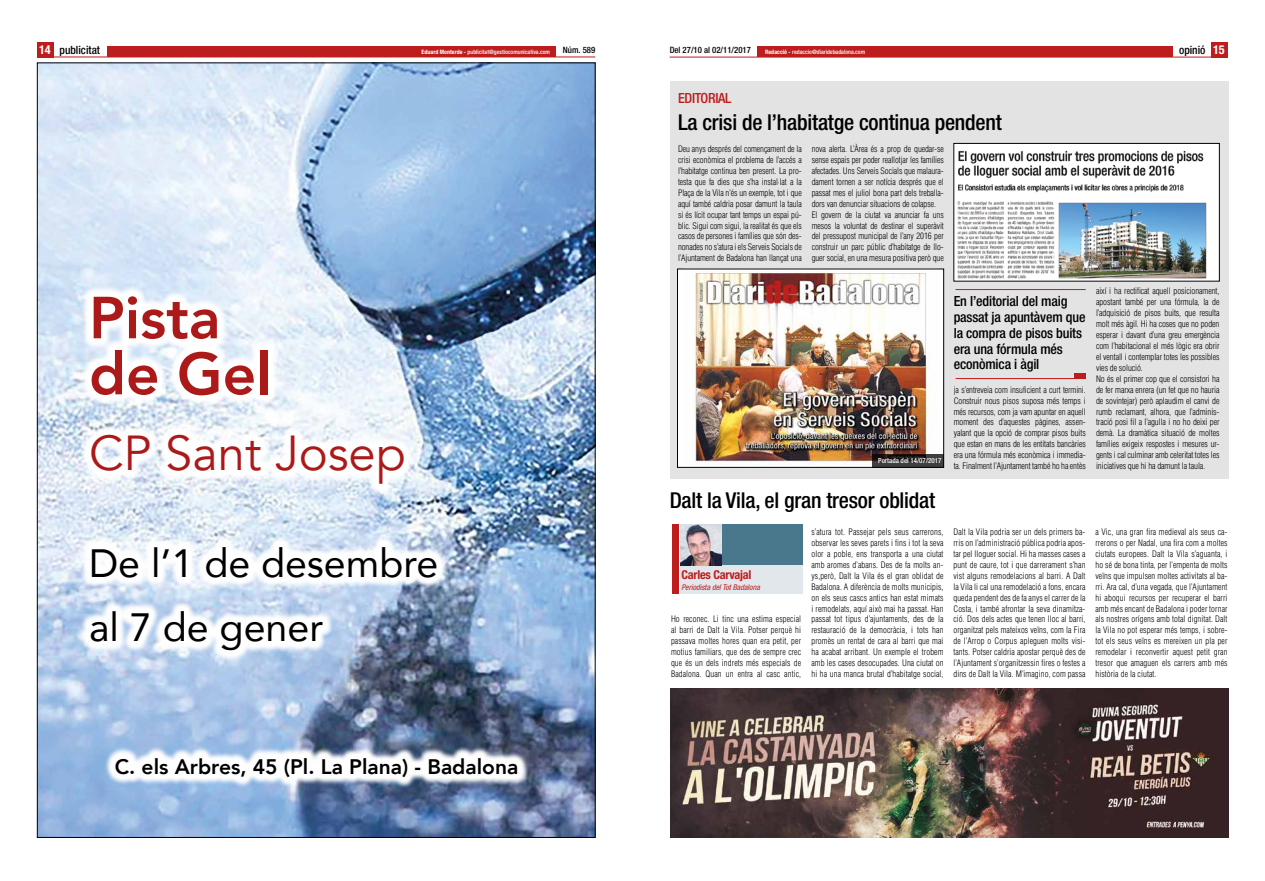
<style>
.page{position:relative;width:1265px;height:881px;background:#fff}
.page>*{position:absolute;margin:0;border:0;box-sizing:border-box;transform-origin:0 0}
.t1{font:800 58.62px/56px "Avenir";color:#ab1919}
.t2{font:49px "Avenir";color:#ab1919}
.t3{font:39.38px/64.8px "Avenir";color:#000}
.t4{font:500 condensed 21.88px "Helvetica Neue";letter-spacing:-.01em;color:#000}
.t5{font:800 21px "Avenir";color:#000}
.t6{font:500 condensed 14px/15.8px "Helvetica Neue";letter-spacing:-.01em;color:#000}
.t7{font:500 condensed 14px "Helvetica Neue";letter-spacing:-.02em;color:#bd1d1d}
.t8{font:700 condensed 12.25px "Helvetica Neue";letter-spacing:-.02em;color:#bd1d1d}
.t9{font:500 condensed 11.38px "Helvetica Neue";color:#000}
.t10{font:300 condensed 8.75px/10.9px "Helvetica";letter-spacing:-.01em;color:#000;text-align:justify}
.t11{font:500 condensed 8.75px "Helvetica Neue";color:#000}
.t12{font:italic condensed 7.88px "Helvetica Neue";color:#bd1d1d}
.t13{font:500 condensed 7px "Helvetica Neue";color:#fff}
.t14{font:500 condensed 6.04px "Helvetica Neue";color:#fff}
.s1{font-weight:700;font-size:12.25px;color:#fff}
.s2{font-weight:700}
</style>
<div class="page">
<div style="left:1211px;top:42px;width:17px;height:15px;background:#bd1d1d"></div>
<hr style="left:670px;top:57px;width:558px;height:1px;background:#bd1d1d">
<div style="left:757px;top:46px;width:415px;height:11px;background:#bd1d1d"></div>
<hr style="left:37px;top:57px;width:558px;height:1px;background:#bd1d1d">
<div style="left:107px;top:46px;width:448px;height:11px;background:#bd1d1d"></div>
<div style="left:37px;top:42px;width:17px;height:15px;background:#bd1d1d"></div>
<div style="left:670px;top:81px;width:558px;height:398px;background:#e3e3e3"></div>
<img style="left:670px;top:688px;width:558px;height:149px">
<div style="left:672px;top:524px;width:6px;height:69px;background:#bd1d1d"></div>
<div style="left:717px;top:524px;width:85px;height:42px;background:#49778b"></div>
<div style="left:680px;top:565px;width:122px;height:28px;background:#e2e7ec"></div>
<img style="left:680px;top:524px;width:42px;height:41px">
<div style="left:677px;top:269px;width:267px;height:198px;background:#fff"></div>
<img style="left:693px;top:271px;width:237px;height:194px">
<div style="left:677px;top:269px;width:267px;height:198px;border:1px solid #000"></div>
<img style="left:956px;top:145px;width:261px;height:134px">
<div style="left:954px;top:143px;width:265px;height:138px;border:1px solid #000"></div>
<hr style="left:956px;top:289px;width:130px;height:1px;background:#bd1d1d">
<hr style="left:956px;top:378px;width:130px;height:1px;background:#bd1d1d">
<div style="left:1074px;top:373px;width:12px;height:6px;background:#bd1d1d"></div>
<img style="left:39px;top:65px;width:554px;height:770px">
<svg style="left:79px;top:535px;width:370px;height:127px"></svg>
<svg style="left:104px;top:745px;width:425px;height:43px"></svg>
<svg style="left:79px;top:284px;width:337px;height:212px"></svg>
<svg style="left:873px;top:453px;width:71px;height:14px"></svg>
<h3 class="t9" style="left:39px;top:43px;width:62px"><span class="s1">14</span> publicitat</h3>
<p class="t14" style="left:422px;top:48px;width:130px"><span class="s2">Eduard Monterde -</span> publicitat@gestiocomunicativa.com</p>
<p class="t14" style="left:765px;top:48px;width:102px"><span class="s2">Redacció -</span> redaccio@diaridebadalona.com</p>
<h3 class="t9" style="left:1179px;top:43px;width:47px">opinió <span class="s1">15</span></h3>
<p class="t11" style="left:563px;top:45px;width:34px">Núm. 589</p>
<p class="t11" style="left:670px;top:45px;width:83px">Del 27/10 al 02/11/2017</p>
<h3 class="t7" style="left:678px;top:89px;width:55px">EDITORIAL</h3>
<h1 class="t1" style="left:89px;top:290px;width:184px">Pista de Gel</h1>
<h2 class="t2" style="left:89px;top:424px;width:318px">CP Sant Josep</h2>
<h3 class="t3" style="left:89px;top:529px;width:351px">De l’1 de desembre al 7 de gener</h3>
<h3 class="t5" style="left:115px;top:750px;width:405px">C. els Arbres, 45 (Pl. La Plana) - Badalona</h3>
<h3 class="t4" style="left:678px;top:109px;width:325px">La crisi de l’habitatge continua pendent</h3>
<p class="t10" style="left:678px;top:143px;width:125px">Deu anys després del començament de la crisi econòmica el problema de l’accés a l’habitatge continua ben present. La pro&shy;testa que fa dies que s’ha instal·lat a la Plaça de la Vila n’és un exemple, tot i que aquí també caldria posar damunt la taula si és lícit ocupar tant temps un espai pú&shy;blic. Sigui com sigui, la realitat és que els casos de persones i famílies que són des&shy;nonades no s’atura i els Serveis Socials de l’Ajuntament de Badalona han llançat una</p>
<p class="t10" style="left:812px;top:143px;width:134px;text-align:left">nova alerta. L’Àrea és a prop de quedar-se sense espais per poder reallotjar les famílies afectades. Uns Serveis Socials que malaura&shy;dament tornen a ser notícia després que el passat mes el juliol bona part dels treballa&shy;dors van denunciar situacions de colapse.<br>El govern de la ciutat va anunciar fa uns mesos la voluntat de destinar el superàvit del pressupost municipal de l’any 2016 per construir un parc públic d’habitatge de llo&shy;guer social, en una mesura positiva però que</p>
<p class="t13" style="left:878px;top:456px;width:65px">Portada del 14/07/2017</p>
<h3 class="t6" style="left:954px;top:293px;width:133px">En l’editorial del maig passat ja apuntàvem que la compra de pisos buits era una fórmula més econòmica i àgil</h3>
<p class="t10" style="left:954px;top:384px;width:134px">ja s’entreveia com insuficient a curt termini.<br>Construir nous pisos suposa més temps i més recursos, com ja vam apuntar en aquell moment des d’aquestes pàgines, assen&shy;yalant que la opció de comprar pisos buits que estan en mans de les entitats bancàries era una fórmula més econòmica i immedia&shy;ta. Finalment l’Ajuntament també ho ha entès</p>
<p class="t10" style="left:1096px;top:285px;width:125px;text-align:left">així i ha rectificat aquell posicionament, apostant també per una fórmula, la de l’adquisició de pisos buits, que resulta molt més àgil. Hi ha coses que no poden esperar i davant d’una greu emergència com l’habitacional el més lògic era obrir el ventall i contemplar totes les possibles vies de solució.<br>No és el primer cop que el consistori ha de fer marxa enrera (un fet que no hauria de sovintejar) però aplaudim el canvi de rumb reclamant, alhora, que l’adminis&shy;tració posi fil a l’agulla i no ho deixi per demà. La dramàtica situació de moltes famílies exigeix respostes i mesures ur&shy;gents i cal culminar amb celeritat totes les iniciatives que hi ha damunt la taula.</p>
<h3 class="t4" style="left:670px;top:487px;width:267px">Dalt la Vila, el gran tresor oblidat</h3>
<p class="t10" style="left:811px;top:526px;width:134px">s’atura tot. Passejar pels seus carrerons, observar les seves parets i fins i tot la seva olor a poble, ens transporta a una ciutat amb aromes d’abans. Des de fa molts an&shy;ys,però, Dalt la Vila és el gran oblidat de Badalona. A diferència de molts municipis, on els seus cascs antics han estat mimats i remodelats, aquí això mai ha passat. Han passat tot tipus d’ajuntaments, des de la restauració de la democràcia, i tots han promès un rentat de cara al barri que mai ha acabat arribant. Un exemple el trobem amb les cases desocupades. Una ciutat on hi ha una manca brutal d’habitatge social,</p>
<p class="t10" style="left:953px;top:526px;width:134px">Dalt la Vila podria ser un dels primers ba&shy;rris on l’administració pública podria apos&shy;tar pel lloguer social. Hi ha masses cases a punt de caure, tot i que darrerament s’han vist alguns remodelacions al barri. A Dalt la Vila li cal una remodelació a fons, encara queda pendent des de fa anys el carrer de la Costa, i també afrontar la seva dinamitza&shy;ció. Dos dels actes que tenen lloc al barri, organitzat pels mateixos veïns, com la Fira de l’Arrop o Corpus apleguen molts visi&shy;tants. Potser caldria apostar perquè des de l’Ajuntament s’organitzessin fires o festes a dins de Dalt la Vila. M’imagino, com passa</p>
<p class="t10" style="left:1095px;top:526px;width:134px">a Vic, una gran fira medieval als seus ca&shy;rrerons o per Nadal, una fira com a moltes ciutats europees. Dalt la Vila s’aguanta, i ho sé de bona tinta, per l’empenta de molts veïns que impulsen moltes activitats al ba&shy;rri. Ara cal, d’una vegada, que l’Ajuntament hi aboqui recursos per recuperar el barri amb més encant de Badalona i poder tornar als nostres orígens amb total dignitat. Dalt la Vila no pot esperar més temps, i sobre&shy;tot els seus veïns es mereixen un pla per remodelar i reconvertir aquest petit gran tresor que amaguen els carrers amb més història de la ciutat.</p>
<h3 class="t8" style="left:682px;top:567px;width:71px">Carles Carvajal</h3>
<p class="t12" style="left:682px;top:583px;width:80px">Periodista del Tot Badalona</p>
<p class="t10" style="left:671px;top:613px;width:132px">Ho reconec. Li tinc una estima especial al barri de Dalt la Vila. Potser perquè hi passava moltes hores quan era petit, per motius familiars, que des de sempre crec que és un dels indrets més especials de Badalona. Quan un entra al casc antic,</p>
</div>
